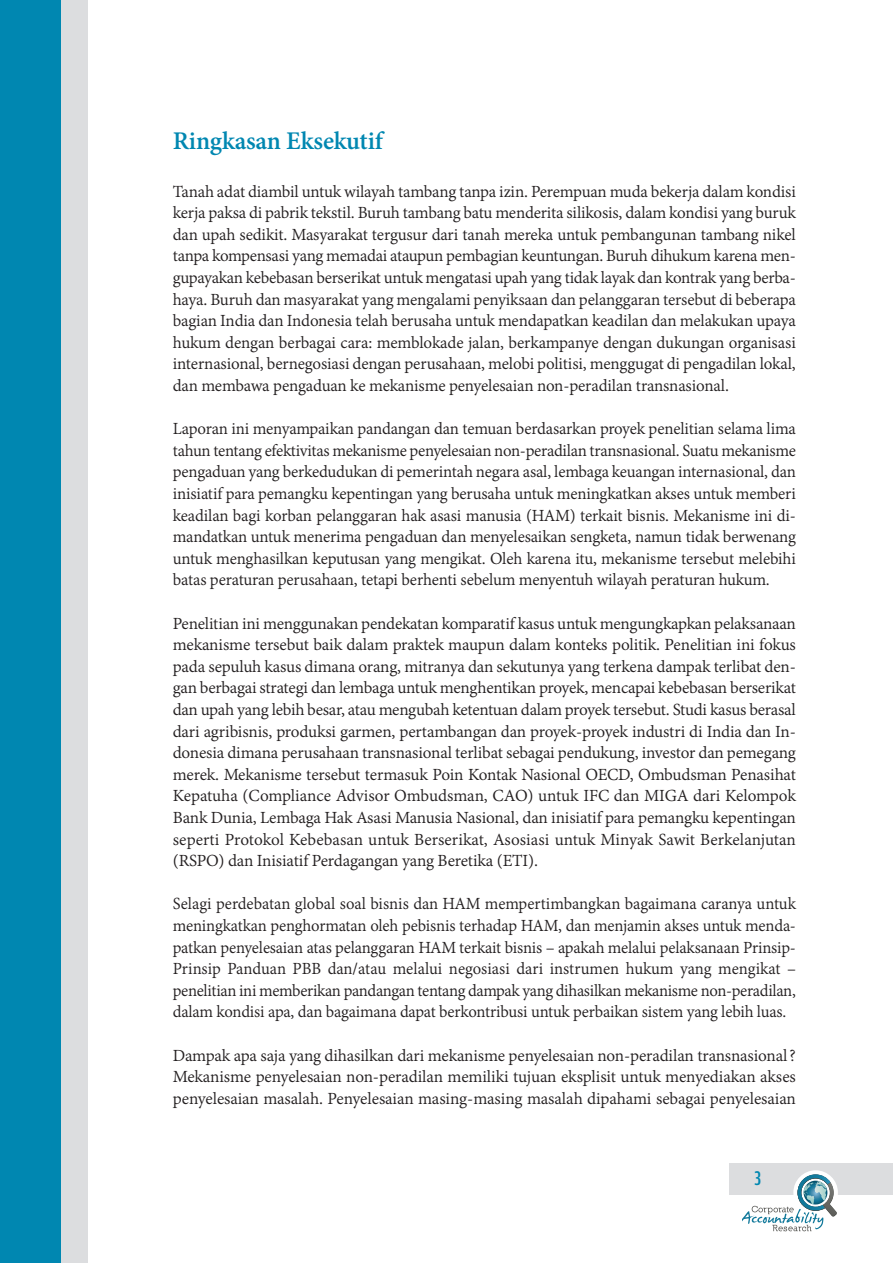
<style>
.page{position:relative;width:893px;height:1263px;background:#fff}
.page>*{position:absolute;margin:0;border:0;box-sizing:border-box;transform-origin:0 0}
.t1{font:700 27px "Adobe Devanagari";letter-spacing:-.01em;color:#0087b1}
.t2{font:500 21px "Amplitude Comp";color:#0087b1}
.t3{font:18px/21.6px "Adobe Devanagari";letter-spacing:-.01em;color:#231f20;text-align:justify}
</style>
<div class="page">
<div style="left:730px;top:1163px;width:163px;height:31px;background:#dcdddf"></div>
<div style="left:793px;top:1170px;width:45px;height:45px;background:#fff;border-radius:50%"></div>
<div style="left:53px;top:0;width:35px;height:1263px;background:#dcdddf"></div>
<div style="left:0;top:0;width:61px;height:1263px;background:#0087b1"></div>
<svg style="left:742px;top:1174px;width:95px;height:57px"></svg>
<h1 class="t1" style="left:173px;top:124px;width:212px">Ringkasan Eksekutif</h1>
<p class="t3" style="left:173px;top:180px;width:625px">Tanah adat diambil untuk wilayah tambang tanpa izin. Perempuan muda bekerja dalam kondisi kerja paksa di pabrik tekstil. Buruh tambang batu menderita silikosis, dalam kondisi yang buruk dan upah sedikit. Masyarakat tergusur dari tanah mereka untuk pembangunan tambang nikel tanpa kompensasi yang memadai ataupun pembagian keuntungan. Buruh dihukum karena men&shy;gupayakan kebebasan berserikat untuk mengatasi upah yang tidak layak dan kontrak yang berba&shy;haya. Buruh dan masyarakat yang mengalami penyiksaan dan pelanggaran tersebut di beberapa bagian India dan Indonesia telah berusaha untuk mendapatkan keadilan dan melakukan upaya hukum dengan berbagai cara: memblokade jalan, berkampanye dengan dukungan organisasi internasional, bernegosiasi dengan perusahaan, melobi politisi, menggugat di pengadilan lokal, dan membawa pengaduan ke mekanisme penyelesaian non-peradilan transnasional.</p>
<p class="t3" style="left:173px;top:417px;width:625px">Laporan ini menyampaikan pandangan dan temuan berdasarkan proyek penelitian selama lima tahun tentang efektivitas mekanisme penyelesaian non-peradilan transnasional. Suatu mekanisme pengaduan yang berkedudukan di pemerintah negara asal, lembaga keuangan internasional, dan inisiatif para pemangku kepentingan yang berusaha untuk meningkatkan akses untuk memberi keadilan bagi korban pelanggaran hak asasi manusia (HAM) terkait bisnis. Mekanisme ini di&shy;mandatkan untuk menerima pengaduan dan menyelesaikan sengketa, namun tidak berwenang untuk menghasilkan keputusan yang mengikat. Oleh karena itu, mekanisme tersebut melebihi batas peraturan perusahaan, tetapi berhenti sebelum menyentuh wilayah peraturan hukum.</p>
<p class="t3" style="left:173px;top:612px;width:625px">Penelitian ini menggunakan pendekatan komparatif kasus untuk mengungkapkan pelaksanaan mekanisme tersebut baik dalam praktek maupun dalam konteks politik. Penelitian ini fokus pada sepuluh kasus dimana orang, mitranya dan sekutunya yang terkena dampak terlibat den&shy;gan berbagai strategi dan lembaga untuk menghentikan proyek, mencapai kebebasan berserikat dan upah yang lebih besar, atau mengubah ketentuan dalam proyek tersebut. Studi kasus berasal dari agribisnis, produksi garmen, pertambangan dan proyek-proyek industri di India dan In&shy;donesia dimana perusahaan transnasional terlibat sebagai pendukung, investor dan pemegang merek. Mekanisme tersebut termasuk Poin Kontak Nasional OECD, Ombudsman Penasihat Kepatuha (Compliance Advisor Ombudsman, CAO) untuk IFC dan MIGA dari Kelompok Bank Dunia, Lembaga Hak Asasi Manusia Nasional, dan inisiatif para pemangku kepentingan seperti Protokol Kebebasan untuk Berserikat, Asosiasi untuk Minyak Sawit Berkelanjutan (RSPO) dan Inisiatif Perdagangan yang Beretika (ETI).</p>
<p class="t3" style="left:173px;top:892px;width:625px">Selagi perdebatan global soal bisnis dan HAM mempertimbangkan bagaimana caranya untuk meningkatkan penghormatan oleh pebisnis terhadap HAM, dan menjamin akses untuk menda&shy;patkan penyelesaian atas pelanggaran HAM terkait bisnis – apakah melalui pelaksanaan Prinsip-Prinsip Panduan PBB dan/atau melalui negosiasi dari instrumen hukum yang mengikat – penelitian ini memberikan pandangan tentang dampak yang dihasilkan mekanisme non-peradilan, dalam kondisi apa, dan bagaimana dapat berkontribusi untuk perbaikan sistem yang lebih luas.</p>
<p class="t3" style="left:173px;top:1044px;width:625px">Dampak apa saja yang dihasilkan dari mekanisme penyelesaian non-peradilan transnasional?<br>Mekanisme penyelesaian non-peradilan memiliki tujuan eksplisit untuk menyediakan akses penyelesaian masalah. Penyelesaian masing-masing masalah dipahami sebagai penyelesaian</p>
<p class="t2" style="left:754px;top:1167px;width:8px">3</p>
</div>
